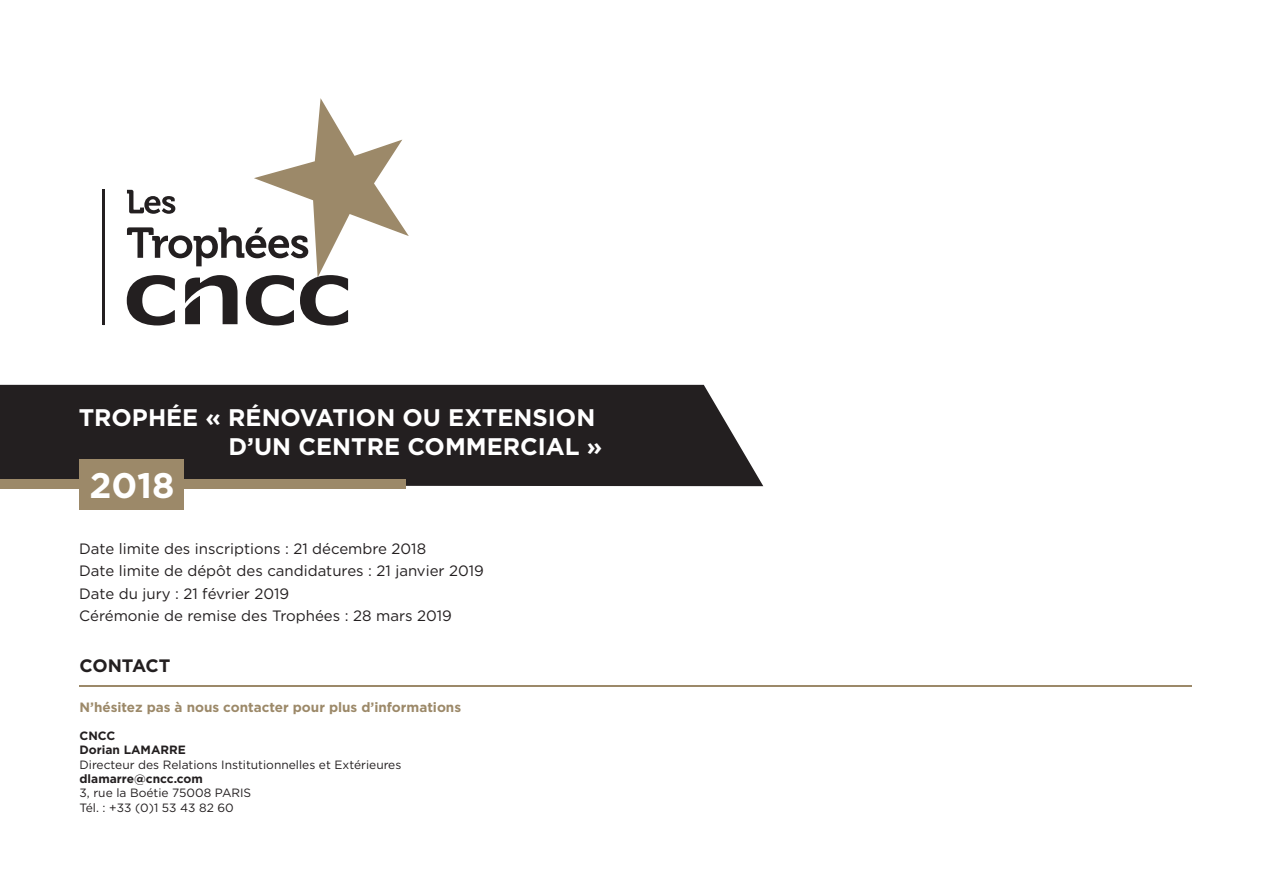
<style>
.page{position:relative;width:1263px;height:893px;background:#fff}
.page>*{position:absolute;margin:0;border:0;box-sizing:border-box;transform-origin:0 0}
.t1{font:700 35.55px "Gotham";color:#fff}
.t2{font:700 24px/28.8px "Gotham";color:#fff;text-align:right}
.t3{font:700 18px "Gotham";letter-spacing:-.01em;color:#231f20}
.t4{font:15px/22.5px "Gotham";color:#231f20}
.t5{font:700 13.5px "Gotham";color:#9c8969}
.t6{font:12px/14.4px "Gotham";color:#231f20}
.t7{font:700 12px/14.4px "Gotham";color:#231f20}
</style>
<div class="page">
<div style="left:0;top:385px;width:763px;height:101px;background:#231f20"></div>
<div style="left:0;top:479px;width:405px;height:10px;background:#9c8969"></div>
<hr style="left:103px;top:190px;width:2px;height:135px;background:#231f20">
<svg style="left:127px;top:98px;width:282px;height:227px"></svg>
<hr style="left:80px;top:686px;width:1112px;height:1px;background:#9c8969">
<div style="left:80px;top:459px;width:104px;height:50px;background:#9c8969"></div>
<h2 class="t2" style="left:79px;top:403px;width:525px">TROPHÉE « RÉNOVATION OU EXTENSION<br>D’UN CENTRE COMMERCIAL »</h2>
<h1 class="t1" style="left:89px;top:462px;width:87px">2018</h1>
<p class="t4" style="left:79px;top:537px;width:406px">Date limite des inscriptions : 21 décembre 2018<br>Date limite de dépôt des candidatures : 21 janvier 2019<br>Date du jury : 21 février 2019<br>Cérémonie de remise des Trophées : 28 mars 2019</p>
<p class="t3" style="left:80px;top:654px;width:92px">CONTACT</p>
<p class="t5" style="left:80px;top:699px;width:383px">N’hésitez pas à nous contacter pour plus d’informations</p>
<p class="t7" style="left:80px;top:728px;width:108px">CNCC<br>Dorian LAMARRE</p>
<p class="t6" style="left:80px;top:757px;width:323px">Directeur des Relations Institutionnelles et Extérieures</p>
<p class="t7" style="left:80px;top:771px;width:125px">dlamarre@cncc.com</p>
<p class="t6" style="left:80px;top:786px;width:173px">3, rue la Boétie 75008 PARIS<br>Tél. : +33 (0)1 53 43 82 60</p>
</div>
